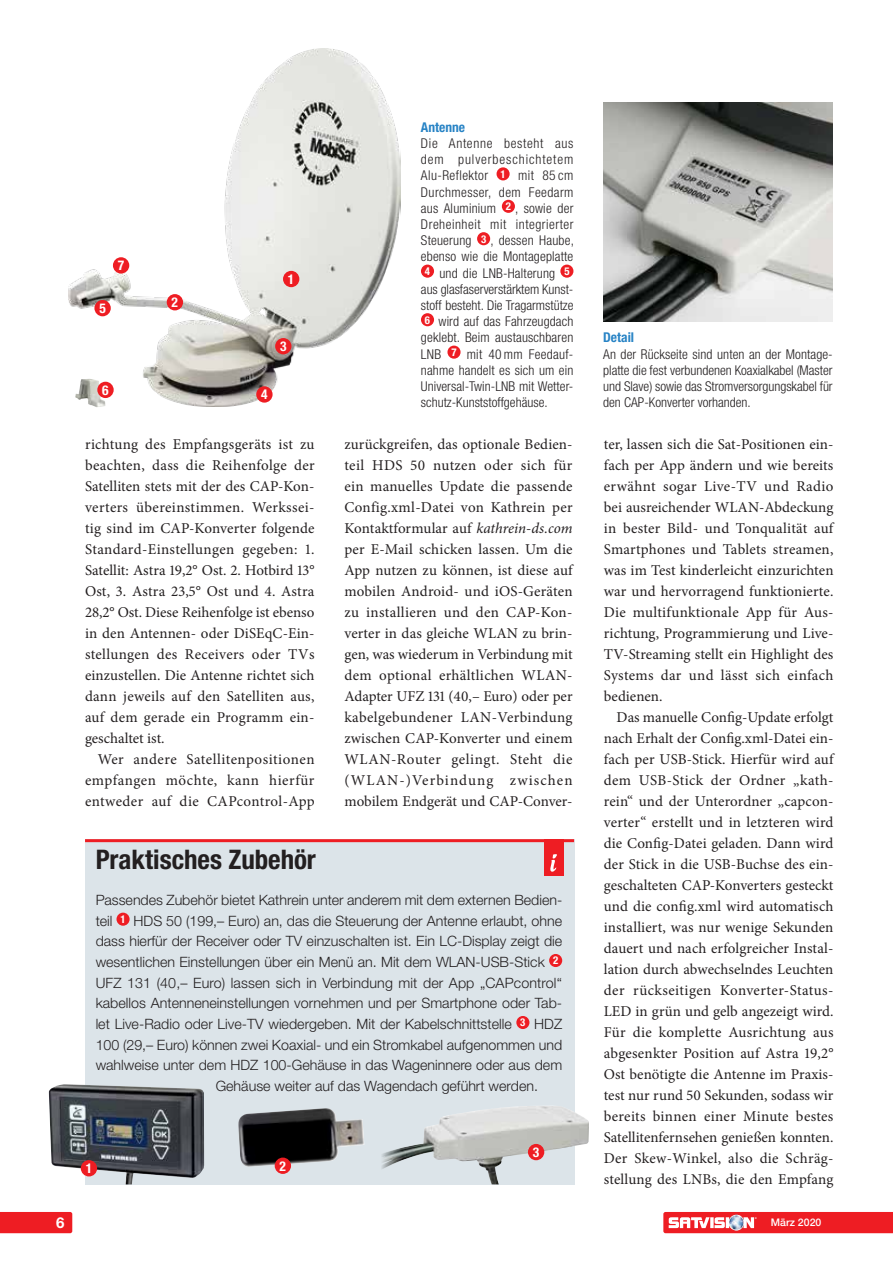
<style>
.page{position:relative;width:893px;height:1263px;background:#fff}
.page>*{position:absolute;margin:0;border:0;box-sizing:border-box;transform-origin:0 0}
.t1{font:700 condensed 27px "Helvetica Neue LT Std";letter-spacing:-.005em;color:#231f20}
.t2{font:15px/21px "Minion Pro";letter-spacing:.015em;color:#231f20;text-align:justify}
.t3{font:700 15px "Helvetica Neue LT Std";color:#fff}
.t4{font:300 14.25px "Helvetica Neue LT Std";color:#231f20}
.t5{font:300 condensed 13.5px/16.2px "Helvetica Neue LT Std";letter-spacing:.01em;color:#231f20}
.t6{font:700 condensed 13.5px "Helvetica Neue LT Std";color:#2783c5}
.t7{font:700 condensed 13.5px "Helvetica Neue LT Std";color:#fff}
.t8{font:500 10.5px "Helvetica Neue LT Std";color:#fff}
.t9{font:700 2.55px "Segoe UI";color:#fff}
.s1{font-style:italic}
</style>
<div class="page">
<div style="left:85px;top:839px;width:489px;height:345px;background:#dce4e9"></div>
<div style="left:117px;top:913px;width:13px;height:13px;background:#ee1d23;border-radius:50%"></div>
<div style="left:549px;top:954px;width:13px;height:13px;background:#ee1d23;border-radius:50%"></div>
<div style="left:516px;top:1016px;width:13px;height:13px;background:#ee1d23;border-radius:50%"></div>
<hr style="left:85px;top:839px;width:489px;height:3px;background:#ee1d23">
<div style="left:544px;top:839px;width:19px;height:37px;background:#ee1d23"></div>
<svg style="left:550px;top:854px;width:7px;height:18px"></svg>
<div style="left:497px;top:167px;width:13px;height:13px;background:#ee1d23;border-radius:50%"></div>
<div style="left:502px;top:200px;width:13px;height:13px;background:#ee1d23;border-radius:50%"></div>
<div style="left:477px;top:232px;width:13px;height:13px;background:#ee1d23;border-radius:50%"></div>
<div style="left:421px;top:265px;width:13px;height:13px;background:#ee1d23;border-radius:50%"></div>
<div style="left:560px;top:265px;width:13px;height:13px;background:#ee1d23;border-radius:50%"></div>
<div style="left:421px;top:313px;width:13px;height:13px;background:#ee1d23;border-radius:50%"></div>
<div style="left:447px;top:346px;width:14px;height:13px;background:#ee1d23;border-radius:50%"></div>
<img style="left:603px;top:102px;width:230px;height:220px">
<div style="left:0;top:1212px;width:72px;height:21px;background:#ee1d23"></div>
<svg style="left:663px;top:1212px;width:230px;height:21px;background:#ed3d43"></svg>
<img style="left:68px;top:48px;width:333px;height:358px">
<img style="left:75px;top:379px;width:30px;height:28px">
<div style="left:283px;top:271px;width:16px;height:16px;background:#ee1d23;border-radius:50%"></div>
<div style="left:256px;top:386px;width:17px;height:17px;background:#ee1d23;border-radius:50%"></div>
<div style="left:113px;top:257px;width:16px;height:17px;background:#ee1d23;border-radius:50%"></div>
<div style="left:167px;top:294px;width:16px;height:16px;background:#ee1d23;border-radius:50%"></div>
<div style="left:94px;top:300px;width:17px;height:16px;background:#ee1d23;border-radius:50%"></div>
<div style="left:275px;top:338px;width:16px;height:16px;background:#ee1d23;border-radius:50%"></div>
<div style="left:97px;top:382px;width:17px;height:16px;background:#ee1d23;border-radius:50%"></div>
<img style="left:49px;top:1084px;width:155px;height:100px">
<div style="left:81px;top:1160px;width:16px;height:16px;background:#ee1d23;border-radius:50%"></div>
<img style="left:238px;top:1108px;width:126px;height:59px">
<div style="left:275px;top:1157px;width:16px;height:17px;background:#ee1d23;border-radius:50%"></div>
<img style="left:382px;top:1106px;width:207px;height:78px">
<div style="left:528px;top:1144px;width:16px;height:16px;background:#ee1d23;border-radius:50%"></div>
<p class="t7" style="left:118px;top:257px;width:8px">7</p>
<p class="t7" style="left:99px;top:300px;width:8px">5</p>
<p class="t7" style="left:102px;top:382px;width:8px">6</p>
<p class="t7" style="left:172px;top:294px;width:8px">2</p>
<p class="t7" style="left:288px;top:271px;width:8px">1</p>
<p class="t7" style="left:280px;top:338px;width:8px">3</p>
<p class="t7" style="left:261px;top:386px;width:8px">4</p>
<p class="t6" style="left:421px;top:119px;width:46px">Antenne</p>
<p class="t5" style="left:421px;top:135px;width:154px">Die Antenne besteht aus dem pulverbeschichtetem<br>Alu-Reflektor <sup>1</sup> mit 85 cm<br>Durchmesser, dem Feedarm aus Aluminium <sup>2</sup> , sowie der<br>Dreheinheit mit integrierter<br>Steuerung <sup>3</sup> , dessen Haube, ebenso wie die Montageplatte<br><sup>4</sup> und die LNB-Halterung <sup>5 </sup>aus glasfaserverstärktem Kunst&shy;stoff besteht. Die Tragarmstütze<br><sup>6</sup> wird auf das Fahrzeugdach geklebt. Beim austauschbaren<br>LNB <sup>7</sup> mit 40mm Feedauf&shy;nahme handelt es sich um ein<br>Universal-Twin-LNB mit Wetter&shy;schutz-Kunststoffgehäuse.</p>
<p class="t6" style="left:603px;top:329px;width:32px">Detail</p>
<p class="t5" style="left:603px;top:346px;width:231px;text-align:justify">An der Rückseite sind unten an der Montage&shy;platte die fest verbundenen Koaxialkabel (Master und Slave) sowie das Stromversorgungskabel für den CAP-Konverter vorhanden.</p>
<p class="t2" style="left:344px;top:434px;width:230px">zurückgreifen, das optionale Bedien&shy;teil HDS 50 nutzen oder sich für ein manuelles Update die passende Config.xml-Datei von Kathrein per Kontaktformular auf <span class="s1">kathrein-ds.com </span>per E-Mail schicken lassen. Um die App nutzen zu können, ist diese auf mobilen Android- und iOS-Geräten zu installieren und den CAP-Kon&shy;verter in das gleiche WLAN zu brin&shy;gen, was wiederum in Verbindung mit dem optional erhältlichen WLAN-Adapter UFZ 131 (40,– Euro) oder per kabelgebundener LAN-Verbindung zwischen CAP-Konverter und einem WLAN-Router gelingt. Steht die (WLAN-)Verbindung zwischen mobilem Endgerät und CAP-Conver-</p>
<p class="t2" style="left:604px;top:434px;width:231px">ter, lassen sich die Sat-Positionen ein&shy;fach per App ändern und wie bereits erwähnt sogar Live-TV und Radio bei ausreichender WLAN-Abdeckung in bester Bild- und Tonqualität auf Smartphones und Tablets streamen, was im Test kinderleicht einzurichten war und hervorragend funktionierte.<br>Die multifunktionale App für Aus&shy;richtung, Programmierung und Live-TV-Streaming stellt ein Highlight des Systems dar und lässt sich einfach bedienen.</p>
<p class="t2" style="left:85px;top:434px;width:231px">richtung des Empfangsgeräts ist zu beachten, dass die Reihenfolge der Satelliten stets mit der des CAP-Kon&shy;verters übereinstimmen. Werkssei&shy;tig sind im CAP-Konverter folgende Standard-Einstellungen gegeben: 1.<br>Satellit: Astra 19,2° Ost. 2. Hotbird 13° Ost, 3. Astra 23,5° Ost und 4. Astra 28,2° Ost. Diese Reihenfolge ist ebenso in den Antennen- oder DiSEqC-Ein&shy;stellungen des Receivers oder TVs einzustellen. Die Antenne richtet sich dann jeweils auf den Satelliten aus, auf dem gerade ein Programm ein&shy;geschaltet ist.</p>
<p class="t2" style="left:85px;top:749px;width:231px;text-indent:13px">Wer andere Satellitenpositionen empfangen möchte, kann hierfür entweder auf die CAPcontrol-App</p>
<p class="t2" style="left:604px;top:707px;width:231px;text-indent:13px">Das manuelle Config-Update erfolgt nach Erhalt der Config.xml-Datei ein&shy;fach per USB-Stick. Hierfür wird auf dem USB-Stick der Ordner „kath&shy;rein“ und der Unterordner „capcon&shy;verter“ erstellt und in letzteren wird die Config-Datei geladen. Dann wird der Stick in die USB-Buchse des ein&shy;geschalteten CAP-Konverters gesteckt und die config.xml wird automatisch installiert, was nur wenige Sekunden dauert und nach erfolgreicher Instal&shy;lation durch abwechselndes Leuchten der rückseitigen Konverter-Status-LED in grün und gelb angezeigt wird.<br>Für die komplette Ausrichtung aus abgesenkter Position auf Astra 19,2° Ost benötigte die Antenne im Praxis&shy;test nur rund 50 Sekunden, sodass wir bereits binnen einer Minute bestes Satellitenfernsehen genießen konnten.<br>Der Skew-Winkel, also die Schräg&shy;stellung des LNBs, die den Empfang</p>
<h1 class="t1" style="left:96px;top:843px;width:222px">Praktisches Zubehör</h1>
<p class="t4" style="left:96px;top:891px;width:468px">Passendes Zubehör bietet Kathrein unter anderem mit dem externen Bedien-</p>
<p class="t4" style="left:96px;top:912px;width:468px">teil <sup>1</sup> HDS 50 (199,– Euro) an, das die Steuerung der Antenne erlaubt, ohne</p>
<p class="t4" style="left:96px;top:932px;width:468px">dass hierfür der Receiver oder TV einzuschalten ist. Ein LC-Display zeigt die</p>
<p class="t4" style="left:96px;top:953px;width:464px">wesentlichen Einstellungen über ein Menü an. Mit dem WLAN-USB-Stick <sup>2</sup></p>
<p class="t4" style="left:96px;top:974px;width:468px">UFZ 131 (40,– Euro) lassen sich in Verbindung mit der App „CAPcontrol“</p>
<p class="t4" style="left:96px;top:994px;width:468px">kabellos Antenneneinstellungen vornehmen und per Smartphone oder Tab-</p>
<p class="t4" style="left:96px;top:1015px;width:468px">let Live-Radio oder Live-TV wiedergeben. Mit der Kabelschnittstelle <sup>3</sup> HDZ</p>
<p class="t4" style="left:96px;top:1036px;width:468px">100 (29,– Euro) können zwei Koaxial- und ein Stromkabel aufgenommen und</p>
<p class="t4" style="left:96px;top:1056px;width:468px">wahlweise unter dem HDZ 100-Gehäuse in das Wageninnere oder aus dem</p>
<p class="t4" style="left:216px;top:1077px;width:324px">Gehäuse weiter auf das Wagendach geführt werden.</p>
<p class="t7" style="left:533px;top:1144px;width:8px">3</p>
<p class="t7" style="left:86px;top:1160px;width:8px">1</p>
<p class="t7" style="left:280px;top:1157px;width:8px">2</p>
<p class="t3" style="left:56px;top:1213px;width:10px">6</p>
<p class="t9" style="left:755px;top:1216px;width:4px">®</p>
<p class="t8" style="left:771px;top:1216px;width:52px">März 2020</p>
</div>
